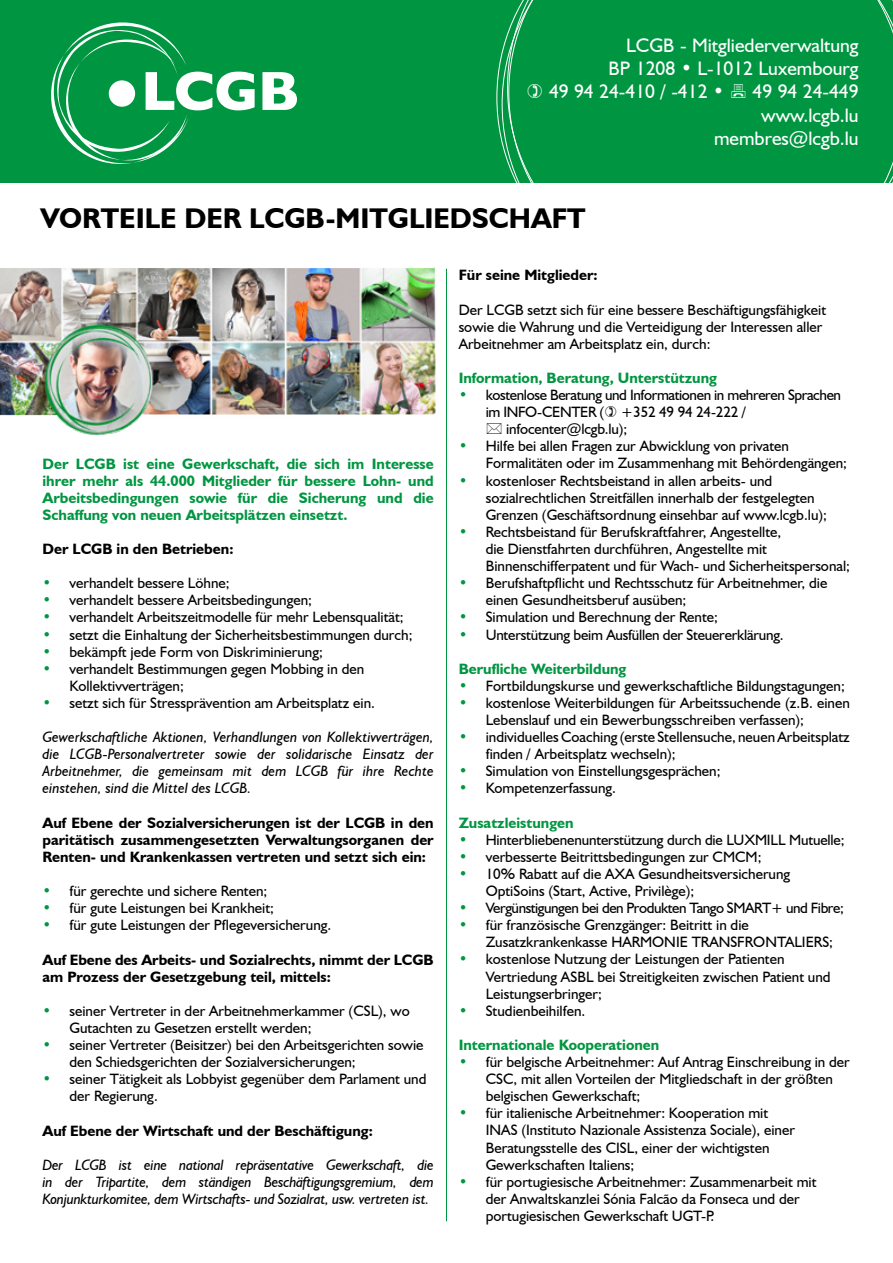
<style>
.page{position:relative;width:893px;height:1263px;background:#fff}
.page>*{position:absolute;margin:0;border:0;box-sizing:border-box;transform-origin:0 0}
.t1{font:700 28.5px "Humanist 521 BT";color:#000}
.t2{font:19.5px/23.4px "Humanist 521 BT";color:#fff;text-align:right}
.t3{font:15px/17.1px "Humanist 521 BT";color:#000}
.t4{font:italic 15px/17.1px "Humanist 521 BT";letter-spacing:-.005em;color:#000;text-align:justify}
.t5{font:700 15px/17.1px "Humanist 521 BT";color:#000;text-align:justify}
.t6{font:700 15px/17.1px "Humanist 521 BT";color:#009641;text-align:justify}
.t7{font:15px "Humanist 521 BT";letter-spacing:-.025em;color:#000}
.t8{font:15px "Humanist 521 BT";letter-spacing:-.03em;color:#000}
.s1{color:#009641}
</style>
<div class="page">
<div style="left:0;top:0;width:893px;height:182px;background:#009641"></div>
<svg style="left:507px;top:0;width:386px;height:183px"></svg>
<img style="left:0;top:267px;width:436px;height:169px">
<hr style="left:0;top:265px;width:434px;height:3px;background:#fff">
<hr style="left:142px;top:415px;width:294px;height:3px;background:#fff">
<div style="left:0;top:415px;width:57px;height:5px;background:#fff"></div>
<hr style="left:446px;top:269px;width:1px;height:952px;background:#009641">
<svg style="left:51px;top:22px;width:204px;height:142px"></svg>
<svg style="left:262px;top:72px;width:35px;height:38px"></svg>
<svg style="left:528px;top:84px;width:14px;height:14px"></svg>
<svg style="left:731px;top:84px;width:14px;height:14px"></svg>
<h2 class="t2" style="left:626px;top:33px;width:234px">LCGB - Mitgliederverwaltung</h2>
<h2 class="t2" style="left:609px;top:56px;width:251px">BP 1208 • L-1012 Luxembourg</h2>
<h2 class="t2" style="left:549px;top:80px;width:177px">49 94 24-410 / -412 •</h2>
<h2 class="t2" style="left:714px;top:80px;width:146px">49 94 24-449 www.lcgb.lu membres@lcgb.lu</h2>
<h1 class="t1" style="left:40px;top:200px;width:547px">VORTEILE DER LCGB-MITGLIEDSCHAFT</h1>
<p class="t6" style="left:43px;top:454px;width:393px">Der LCGB ist eine Gewerkschaft, die sich im Interesse ihrer mehr als 44.000 Mitglieder für bessere Lohn- und Arbeitsbedingungen sowie für die Sicherung und die Schaffung von neuen Arbeitsplätzen einsetzt.</p>
<p class="t5" style="left:43px;top:540px;width:192px">Der LCGB in den Betrieben:</p>
<p class="t3" style="left:43px;top:574px;width:189px"><span class="s1">•</span> verhandelt bessere Löhne;</p>
<p class="t3" style="left:43px;top:591px;width:271px"><span class="s1">•</span> verhandelt bessere Arbeitsbedingungen;</p>
<p class="t3" style="left:43px;top:608px;width:363px"><span class="s1">•</span> verhandelt Arbeitszeitmodelle für mehr Lebensqualität;</p>
<p class="t3" style="left:43px;top:626px;width:371px"><span class="s1">•</span> setzt die Einhaltung der Sicherheitsbestimmungen durch;</p>
<p class="t3" style="left:43px;top:643px;width:282px"><span class="s1">•</span> bekämpft jede Form von Diskriminierung;</p>
<p class="t3" style="left:70px;top:660px;width:296px;text-indent:-27px"><span class="s1">•</span> verhandelt Bestimmungen gegen Mobbing in den<br>Kollektivverträgen;</p>
<p class="t3" style="left:43px;top:694px;width:334px"><span class="s1">•</span> setzt sich für Stressprävention am Arbeitsplatz ein.</p>
<p class="t4" style="left:43px;top:728px;width:393px">Gewerkschaftliche Aktionen, Verhandlungen von Kollektivverträgen, die LCGB-Personalvertreter sowie der solidarische Einsatz der Arbeitnehmer, die gemeinsam mit dem LCGB für ihre Rechte einstehen, sind die Mittel des LCGB.</p>
<p class="t5" style="left:43px;top:814px;width:393px">Auf Ebene der Sozialversicherungen ist der LCGB in den paritätisch zusammengesetzten Verwaltungsorganen der Renten- und Krankenkassen vertreten und setzt sich ein:</p>
<p class="t3" style="left:43px;top:882px;width:226px"><span class="s1">•</span> für gerechte und sichere Renten;</p>
<p class="t3" style="left:43px;top:899px;width:233px"><span class="s1">•</span> für gute Leistungen bei Krankheit;</p>
<p class="t3" style="left:43px;top:916px;width:290px"><span class="s1">•</span> für gute Leistungen der Pflegeversicherung.</p>
<p class="t5" style="left:43px;top:950px;width:393px">Auf Ebene des Arbeits- und Sozialrechts, nimmt der LCGB am Prozess der Gesetzgebung teil, mittels:</p>
<p class="t3" style="left:70px;top:1002px;width:342px;text-indent:-27px"><span class="s1">•</span> seiner Vertreter in der Arbeitnehmerkammer (CSL), wo<br>Gutachten zu Gesetzen erstellt werden;</p>
<p class="t3" style="left:70px;top:1036px;width:356px;text-indent:-27px"><span class="s1">•</span> seiner Vertreter (Beisitzer) bei den Arbeitsgerichten sowie den Schiedsgerichten der Sozialversicherungen;</p>
<p class="t3" style="left:70px;top:1070px;width:358px;text-indent:-27px"><span class="s1">•</span> seiner Tätigkeit als Lobbyist gegenüber dem Parlament und der Regierung.</p>
<p class="t5" style="left:43px;top:1121px;width:332px">Auf Ebene der Wirtschaft und der Beschäftigung:</p>
<p class="t4" style="left:43px;top:1156px;width:393px">Der LCGB ist eine national repräsentative Gewerkschaft, die in der Tripartite, dem ständigen Beschäftigungsgremium, dem Konjunkturkomitee, dem Wirtschafts- und Sozialrat, usw. vertreten ist.</p>
<p class="t5" style="left:459px;top:266px;width:140px">Für seine Mitglieder:</p>
<p class="t3" style="left:459px;top:301px;width:369px">Der LCGB setzt sich für eine bessere Beschäftigungsfähigkeit sowie die Wahrung und die Verteidigung der Interessen aller<br>Arbeitnehmer am Arbeitsplatz ein, durch:</p>
<p class="t6" style="left:459px;top:369px;width:260px">Information, Beratung, Unterstützung</p>
<p class="t7" style="left:459px;top:386px;width:384px"><span class="s1">•</span> kostenlose Beratung und Informationen in mehreren Sprachen</p>
<p class="t7" style="left:486px;top:403px;width:262px">im INFO-CENTER ( +352 49 94 24-222 /</p>
<p class="t3" style="left:506px;top:420px;width:123px">infocenter@lcgb.lu);</p>
<p class="t3" style="left:486px;top:437px;width:363px;text-indent:-27px"><span class="s1">•</span> Hilfe bei allen Fragen zur Abwicklung von privaten<br>Formalitäten oder im Zusammenhang mit Behördengängen;</p>
<p class="t3" style="left:486px;top:472px;width:343px;text-indent:-27px"><span class="s1">•</span> kostenloser Rechtsbeistand in allen arbeits- und sozialrechtlichen Streitfällen innerhalb der festgelegten<br>Grenzen (Geschäftsordnung einsehbar auf www.lcgb.lu);</p>
<p class="t3" style="left:486px;top:523px;width:366px;text-indent:-27px"><span class="s1">•</span> Rechtsbeistand für Berufskraftfahrer, Angestellte,<br>die Dienstfahrten durchführen, Angestellte mit<br>Binnenschifferpatent und für Wach- und Sicherheitspersonal;</p>
<p class="t3" style="left:486px;top:574px;width:343px;text-indent:-27px"><span class="s1">•</span> Berufshaftpflicht und Rechtsschutz für Arbeitnehmer, die einen Gesundheitsberuf ausüben;</p>
<p class="t3" style="left:459px;top:608px;width:261px"><span class="s1">•</span> Simulation und Berechnung der Rente;</p>
<p class="t3" style="left:459px;top:625px;width:326px"><span class="s1">•</span> Unterstützung beim Ausfüllen der Steuererklärung.</p>
<p class="t6" style="left:459px;top:660px;width:169px">Berufliche Weiterbildung</p>
<p class="t3" style="left:459px;top:677px;width:388px"><span class="s1">•</span> Fortbildungskurse und gewerkschaftliche Bildungstagungen;</p>
<p class="t3" style="left:486px;top:694px;width:366px;text-indent:-27px"><span class="s1">•</span> kostenlose Weiterbildungen für Arbeitssuchende (z.B. einen<br>Lebenslauf und ein Bewerbungsschreiben verfassen);</p>
<p class="t3" style="left:486px;top:728px;width:366px;text-indent:-27px"><span class="s1">•</span> individuelles Coaching (erste Stellensuche, neuen Arbeitsplatz finden / Arbeitsplatz wechseln);</p>
<p class="t3" style="left:459px;top:762px;width:263px"><span class="s1">•</span> Simulation von Einstellungsgesprächen;</p>
<p class="t3" style="left:459px;top:779px;width:159px"><span class="s1">•</span> Kompetenzerfassung.</p>
<p class="t6" style="left:459px;top:814px;width:116px">Zusatzleistungen</p>
<p class="t3" style="left:459px;top:831px;width:387px"><span class="s1">•</span> Hinterbliebenenunterstützung durch die LUXMILL Mutuelle;</p>
<p class="t3" style="left:459px;top:848px;width:304px"><span class="s1">•</span> verbesserte Beitrittsbedingungen zur CMCM;</p>
<p class="t3" style="left:486px;top:865px;width:306px;text-indent:-27px"><span class="s1">•</span> 10% Rabatt auf die AXA Gesundheitsversicherung<br>OptiSoins (Start, Active, Privilège);</p>
<p class="t8" style="left:459px;top:899px;width:387px"><span class="s1">•</span> Vergünstigungen bei den Produkten Tango SMART+ und Fibre;</p>
<p class="t3" style="left:486px;top:916px;width:349px;text-indent:-27px"><span class="s1">•</span> für französische Grenzgänger: Beitritt in die<br>Zusatzkrankenkasse HARMONIE TRANSFRONTALIERS;</p>
<p class="t3" style="left:486px;top:950px;width:346px;text-indent:-27px"><span class="s1">•</span> kostenlose Nutzung der Leistungen der Patienten<br>Vertriedung ASBL bei Streitigkeiten zwischen Patient und<br>Leistungserbringer;</p>
<p class="t3" style="left:459px;top:1002px;width:128px"><span class="s1">•</span> Studienbeihilfen.</p>
<p class="t6" style="left:459px;top:1036px;width:202px">Internationale Kooperationen</p>
<p class="t3" style="left:486px;top:1053px;width:366px;text-indent:-27px"><span class="s1">•</span> für belgische Arbeitnehmer: Auf Antrag Einschreibung in der<br>CSC, mit allen Vorteilen der Mitgliedschaft in der größten belgischen Gewerkschaft;</p>
<p class="t3" style="left:486px;top:1104px;width:311px;text-indent:-27px"><span class="s1">•</span> für italienische Arbeitnehmer: Kooperation mit INAS (Instituto Nazionale Assistenza Sociale), einer Beratungsstelle des CISL, einer der wichtigsten Gewerkschaften Italiens;</p>
<p class="t3" style="left:486px;top:1173px;width:332px;text-indent:-27px"><span class="s1">•</span> für portugiesische Arbeitnehmer: Zusammenarbeit mit der Anwaltskanzlei Sónia Falcão da Fonseca und der portugiesischen Gewerkschaft UGT-P.</p>
</div>
